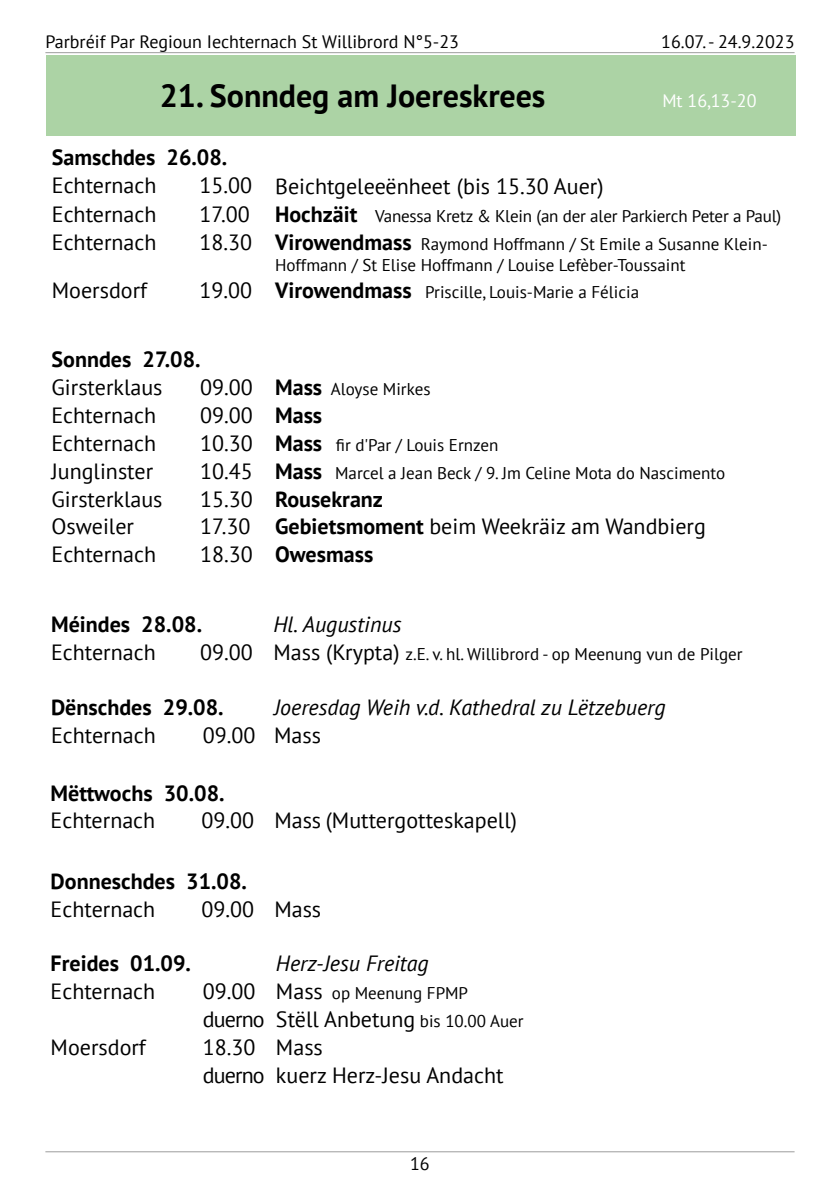
<style>
.page{position:relative;width:840px;height:1191px;background:#fff}
.page>*{position:absolute;margin:0;border:0;box-sizing:border-box;transform-origin:0 0}
.t1{font:700 32px "PT Sans";color:#000}
.t2{font:22px/27.8px "PT Sans";color:#000}
.t3{font:700 22px "PT Sans";color:#000}
.t4{font:italic 22px "PT Sans";color:#000}
.t5{font:18px "PT Sans";color:#000}
.t6{font:18px "PT Sans";color:#fff}
.t7{font:17px/20.4px "PT Sans";color:#000;text-align:center}
.s1{font-size:22px}
.s2{font-weight:700;font-size:22px}
.s3{font-weight:700}
.s4{font-weight:400}
.s5{font-size:17px}
</style>
<div class="page">
<hr style="left:45px;top:52px;width:749px;height:1px;background:#9d9d9c">
<hr style="left:45px;top:1151px;width:749px;height:1px;background:#9d9d9c">
<div style="left:46px;top:55px;width:749px;height:80px;background:#acd3a5"></div>
<p class="t5" style="left:45px;top:30px;width:415px">Parbréif Par Regioun Iechternach St Willibrord N°5-23</p>
<p class="t5" style="left:661px;top:30px;width:135px">16.07. - 24.9.2023</p>
<h1 class="t1" style="left:160px;top:75px;width:387px">21. Sonndeg am Joereskrees</h1>
<p class="t6" style="left:662px;top:89px;width:95px">Mt 16,13-20</p>
<p class="t3" style="left:52px;top:143px;width:177px">Samschdes 26.08.</p>
<p class="t2" style="left:52px;top:171px;width:106px">Echternach</p>
<p class="t2" style="left:199px;top:172px;width:405px">15.00 Beichtgeleeënheet (bis 15.30 Auer)</p>
<p class="t2" style="left:52px;top:200px;width:106px">Echternach</p>
<p class="t7" style="left:199px;top:206px;width:583px"><span class="s1">17.00</span> <span class="s2">Hochzäit</span> Vanessa Kretz &amp; Klein (an der aler Parkierch Peter a Paul)</p>
<p class="t2" style="left:52px;top:228px;width:106px">Echternach</p>
<p class="t7" style="left:199px;top:234px;width:569px"><span class="s1">18.30</span> <span class="s2">Virowendmass</span> Raymond Hoffmann / St Emile a Susanne Klein-<br>Hoffmann / St Elise Hoffmann / Louise Lefèber-Toussaint</p>
<p class="t2" style="left:52px;top:276px;width:97px">Moersdorf</p>
<p class="t7" style="left:199px;top:282px;width:441px"><span class="s1">19.00</span> <span class="s2">Virowendmass</span> Priscille, Louis-Marie a Félicia</p>
<p class="t3" style="left:51px;top:344px;width:151px">Sonndes 27.08.</p>
<p class="t2" style="left:51px;top:372px;width:112px">Girsterklaus</p>
<p class="t7" style="left:200px;top:378px;width:232px"><span class="s1">09.00</span> <span class="s2">Mass</span> Aloyse Mirkes</p>
<p class="t2" style="left:51px;top:400px;width:106px">Echternach</p>
<p class="t2" style="left:200px;top:400px;width:123px">09.00 <span class="s3">Mass</span></p>
<p class="t2" style="left:51px;top:428px;width:106px">Echternach</p>
<p class="t7" style="left:200px;top:434px;width:299px"><span class="s1">10.30</span> <span class="s2">Mass</span> fir d'Par / Louis Ernzen</p>
<p class="t2" style="left:51px;top:456px;width:103px">Junglinster</p>
<p class="t7" style="left:200px;top:462px;width:526px"><span class="s1">10.45</span> <span class="s2">Mass</span> Marcel a Jean Beck / 9. Jm Celine Mota do Nascimento</p>
<p class="t2" style="left:51px;top:484px;width:112px">Girsterklaus</p>
<p class="t3" style="left:200px;top:484px;width:184px"><span class="s4">15.30</span> Rousekranz</p>
<p class="t2" style="left:51px;top:512px;width:84px">Osweiler</p>
<p class="t2" style="left:200px;top:512px;width:507px">17.30 <span class="s3">Gebietsmoment</span> beim Weekräiz am Wandbierg</p>
<p class="t2" style="left:51px;top:540px;width:106px">Echternach</p>
<p class="t3" style="left:200px;top:540px;width:174px"><span class="s4">18.30</span> Owesmass</p>
<p class="t3" style="left:51px;top:609px;width:152px">Méindes 28.08.</p>
<p class="t4" style="left:273px;top:610px;width:129px">Hl. Augustinus</p>
<p class="t2" style="left:51px;top:638px;width:106px">Echternach</p>
<p class="t7" style="left:200px;top:643px;width:543px"><span class="s1">09.00 Mass (Krypta)</span> z.E. v. hl. Willibrord - op Meenung vun de Pilger</p>
<p class="t3" style="left:51px;top:692px;width:174px">Dënschdes 29.08.</p>
<p class="t4" style="left:274px;top:693px;width:393px">Joeresdag Weih v.d. Kathedral zu Lëtzebuerg</p>
<p class="t2" style="left:51px;top:721px;width:106px">Echternach</p>
<p class="t2" style="left:203px;top:721px;width:119px">09.00 Mass</p>
<p class="t3" style="left:51px;top:778px;width:175px">Mëttwochs 30.08.</p>
<p class="t2" style="left:51px;top:806px;width:106px">Echternach</p>
<p class="t2" style="left:201px;top:806px;width:317px">09.00 Mass (Muttergotteskapell)</p>
<p class="t3" style="left:51px;top:866px;width:198px">Donneschdes 31.08.</p>
<p class="t2" style="left:51px;top:895px;width:106px">Echternach</p>
<p class="t2" style="left:201px;top:895px;width:121px">09.00 Mass</p>
<p class="t3" style="left:51px;top:949px;width:142px">Freides 01.09.</p>
<p class="t4" style="left:276px;top:949px;width:154px">Herz-Jesu Freitag</p>
<p class="t2" style="left:51px;top:977px;width:106px">Echternach</p>
<p class="t7" style="left:203px;top:982px;width:266px"><span class="s1">09.00 Mass</span> op Meenung FPMP</p>
<p class="t2" style="left:203px;top:1004px;width:322px">duerno Stëll Anbetung <span class="s5">bis 10.00 Auer</span></p>
<p class="t2" style="left:51px;top:1032px;width:97px">Moersdorf</p>
<p class="t2" style="left:203px;top:1032px;width:302px">18.30 Mass<br>duerno kuerz Herz-Jesu Andacht</p>
<p class="t5" style="left:410px;top:1152px;width:21px">16</p>
</div>
